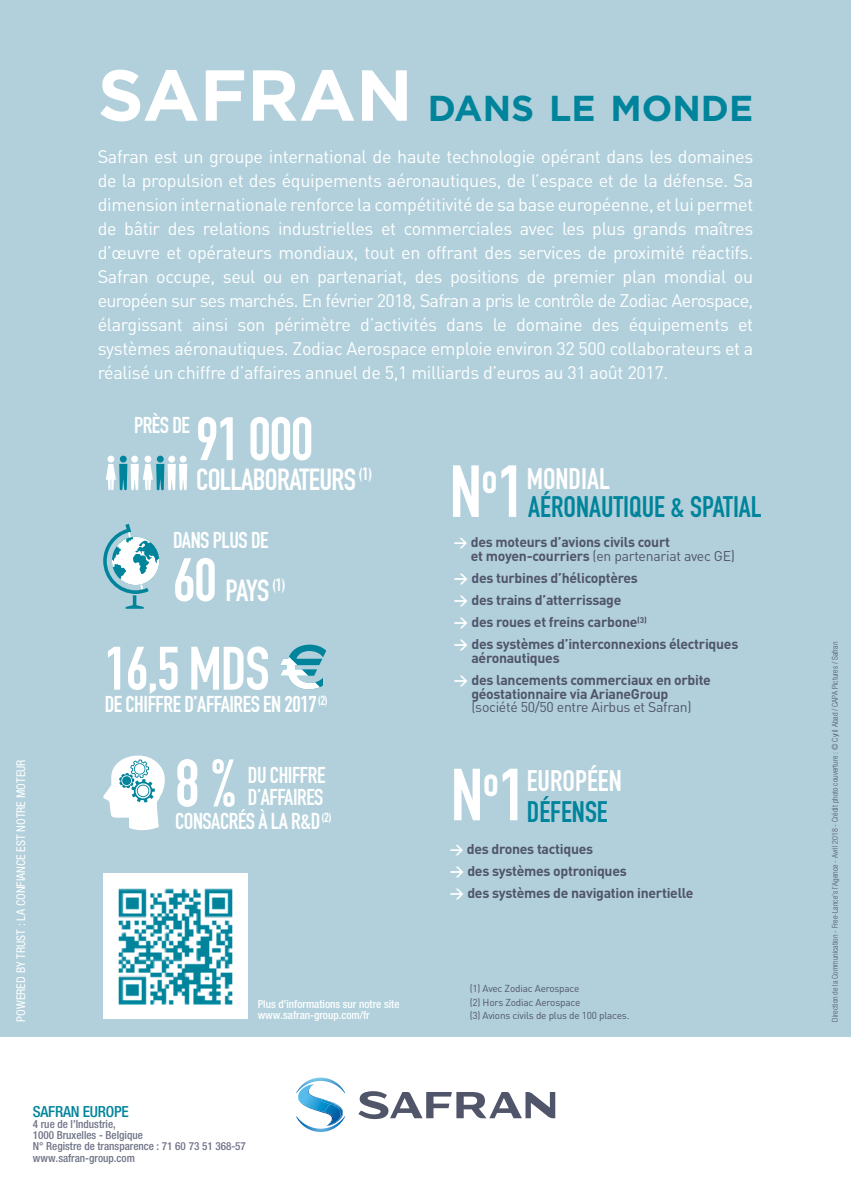
<style>
.page{position:relative;width:851px;height:1191px;background:#fff}
.page>*{position:absolute;margin:0;border:0;box-sizing:border-box;transform-origin:0 0}
.t1{font:72.4px "DIN Engschrift";color:#fff}
.t2{font:66px "DIN Engschrift";color:#fff}
.t3{font:60.2px "DIN Engschrift";letter-spacing:-.02em;color:#fff}
.t4{font:700 36px "Gotham";color:#00849b}
.t5{font:30.2px "DIN Engschrift";letter-spacing:-.02em;color:#fff}
.t6{font:29.4px "DIN Engschrift";color:#00849b}
.t7{font:29.4px "DIN Engschrift";color:#fff}
.t8{font:22.6px/22.6px "DIN Engschrift";letter-spacing:-.02em;color:#fff}
.t9{font:18px/24px "DIN";letter-spacing:-.02em;color:#fff;text-align:justify}
.t10{font:500 condensed 15.2px "Helvetica Neue";letter-spacing:-.015em;color:#00849b}
.t11{font:700 14px/22px "DIN";letter-spacing:-.02em;color:#51556a}
.t12{font:14px "DIN";letter-spacing:-.02em;color:#51556a}
.t13{font:condensed 12px "Helvetica Neue";color:#fff}
.t14{font:500 condensed 11.2px/11.2px "Helvetica Neue";color:#6f7387}
.t15{font:500 condensed 11.2px/11.2px "Helvetica Neue";color:#fff}
.t16{font:10px/13.6px "DIN";letter-spacing:-.02em;color:#51556a}
.t17{font:300 condensed 8px "Helvetica Neue";color:#51556a}
.s1{font-size:72px;color:#fff}
.s2{font-size:60.2px}
.s3{font-size:13.6px;color:#fff}
.s4{font-weight:400}
.s5{color:#fff}
</style>
<div class="page">
<div style="left:0;top:0;width:850px;height:1036px;background:#b1d0db"></div>
<svg style="left:103px;top:524px;width:56px;height:85px"></svg>
<svg style="left:280px;top:644px;width:46px;height:45px"></svg>
<img style="left:103px;top:873px;width:145px;height:145px">
<svg style="left:358px;top:1091px;width:197px;height:28px"></svg>
<svg style="left:296px;top:1077px;width:49px;height:55px"></svg>
<svg style="left:103px;top:755px;width:62px;height:76px"></svg>
<svg style="left:106px;top:455px;width:81px;height:35px"></svg>
<h3 class="t4" style="left:98px;top:87px;width:657px"><span class="s1">SAFRAN</span> DANS LE MONDE</h3>
<p class="t9" style="left:98px;top:144px;width:657px">Safran est un groupe international de haute technologie opérant dans les domaines de la propulsion et des équipements aéronautiques, de l’espace et de la défense. Sa dimension internationale renforce la compétitivité de sa base européenne, et lui permet de bâtir des relations industrielles et commerciales avec les plus grands maîtres d’œuvre et opérateurs mondiaux, tout en offrant des services de proximité réactifs.<br>Safran occupe, seul ou en partenariat, des positions de premier plan mondial ou européen sur ses marchés. En février 2018, Safran a pris le contrôle de Zodiac Aerospace, élargissant ainsi son périmètre d’activités dans le domaine des équipements et systèmes aéronautiques. Zodiac Aerospace emploie environ 32 500 collaborateurs et a réalisé un chiffre d’affaires annuel de 5,1 milliards d’euros au 31 août 2017.</p>
<p class="t8" style="left:134px;top:414px;width:57px">PRÈS DE</p>
<h3 class="t3" style="left:196px;top:404px;width:119px">91 000</h3>
<h3 class="t5" style="left:196px;top:462px;width:178px">COLLABORATEURS <sup>(1)</sup></h3>
<p class="t8" style="left:173px;top:529px;width:97px">DANS PLUS DE</p>
<h3 class="t5" style="left:173px;top:573px;width:114px"><span class="s2">60</span> PAYS <sup>(1)</sup></h3>
<p class="t13" style="left:14px;top:1021px;width:263px;rotate:-90deg">POWERED BY TRUST : LA CONFIANCE EST NOTRE MOTEUR</p>
<h3 class="t3" style="left:105px;top:633px;width:166px">16,5 MDS</h3>
<p class="t8" style="left:105px;top:693px;width:225px">DE CHIFFRE D’AFFAIRES EN 2017 <sup>(2)</sup></p>
<h2 class="t2" style="left:175px;top:744px;width:62px">8 %</h2>
<p class="t8" style="left:175px;top:810px;width:158px">CONSACRÉS À LA R&amp;D <sup>(2)</sup></p>
<p class="t8" style="left:248px;top:763px;width:79px">DU CHIFFRE<br>D’AFFAIRES</p>
<p class="t15" style="left:258px;top:998px;width:143px">Plus d’informations sur notre site www.safran-group.com/fr</p>
<p class="t10" style="left:33px;top:1102px;width:97px">SAFRAN EUROPE</p>
<p class="t14" style="left:33px;top:1118px;width:214px">4 rue de l’Industrie,<br>1000 Bruxelles - Belgique<br>N° Registre de transparence : 71 60 73 51 368-57 www.safran-group.com</p>
<h1 class="t1" style="left:449px;top:449px;width:76px">N<sup>o</sup>1</h1>
<h3 class="t7" style="left:526px;top:461px;width:85px">MONDIAL</h3>
<h3 class="t6" style="left:528px;top:489px;width:235px">AÉRONAUTIQUE &amp; SPATIAL</h3>
<p class="t11" style="left:471px;top:535px;width:265px;line-height:13.6px;text-indent:-17px"><span class="s3">&gt;</span> des moteurs d’avions civils court<br>et moyen-courriers <span class="s4">(en partenariat avec GE)</span></p>
<p class="t11" style="left:453px;top:566px;width:286px"><span class="s5">&gt;</span> des turbines d’hélicoptères<br><span class="s5">&gt;</span> des trains d’atterrissage<br><span class="s5">&gt;</span> des roues et freins carbone<sup>(3)<br></sup><span class="s5">&gt;</span> des systèmes d’interconnexions électriques</p>
<p class="t11" style="left:453px;top:646px;width:259px;text-indent:18px">aéronautiques<br><span class="s5">&gt;</span> des lancements commerciaux en orbite</p>
<p class="t11" style="left:471px;top:682px;width:198px">géostationnaire via ArianeGroup</p>
<p class="t12" style="left:471px;top:698px;width:222px">(société 50/50 entre Airbus et Safran)</p>
<h1 class="t1" style="left:451px;top:752px;width:76px">N<sup>o</sup>1</h1>
<h3 class="t7" style="left:526px;top:763px;width:96px">EUROPÉEN</h3>
<h3 class="t6" style="left:527px;top:794px;width:82px">DÉFENSE</h3>
<p class="t11" style="left:449px;top:837px;width:245px"><span class="s3">&gt;</span> des drones tactiques<br><span class="s5">&gt;</span> des systèmes optroniques<br><span class="s5">&gt;</span> des systèmes de navigation inertielle</p>
<p class="t16" style="left:469px;top:981px;width:161px">(1) Avec Zodiac Aerospace<br>(2) Hors Zodiac Aerospace<br>(3) Avions civils de plus de 100 places.</p>
<p class="t17" style="left:830px;top:1021px;width:381px;rotate:-90deg">Direction de la Communication - Free-Lance’s l’Agence - Avril 2018 - Crédit photo couverture : © Cyril Abad / CAPA Pictures / Safran</p>
</div>
